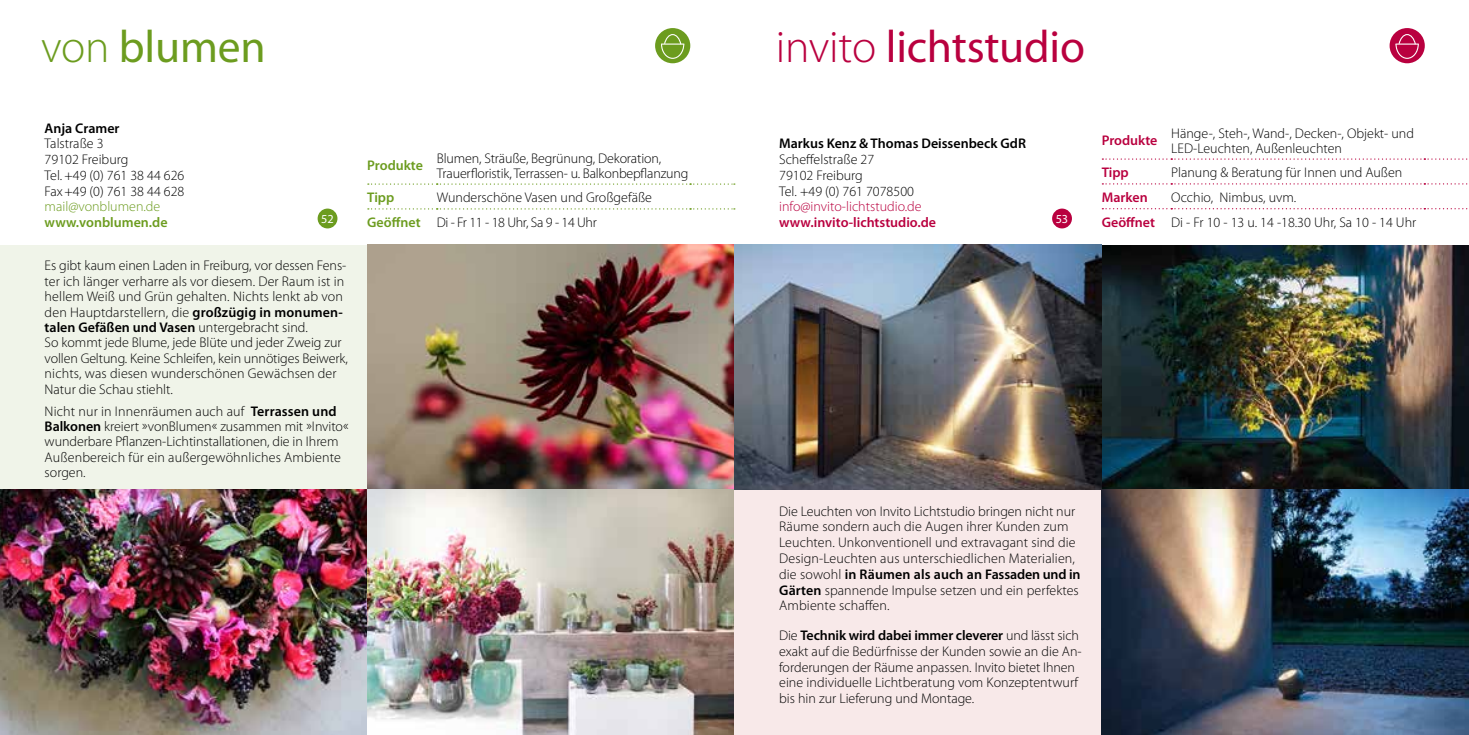
<style>
.page{position:relative;width:1469px;height:735px;background:#fff}
.page>*{position:absolute;margin:0;border:0;box-sizing:border-box;transform-origin:0 0}
.t1{font:45.5px "Myriad Pro";letter-spacing:-.005em;color:#b9003f}
.t2{font:45.5px "Myriad Pro";letter-spacing:-.005em;color:#6c9c1f}
.t3{font:300 14px/15.8px "Myriad Pro";color:#000}
.t4{font:600 14px "Myriad Pro";color:#b9003f}
.t5{font:600 14px "Myriad Pro";color:#000}
.t6{font:600 14px "Myriad Pro";color:#6c9c1f}
.t7{font:300 14px "Myriad Pro";color:#b9003f}
.t8{font:300 14px "Myriad Pro";color:#6c9c1f}
.t9{font:12.25px "Myriad Pro";color:#fff}
.s1{font-weight:300}
.s2{font-weight:600}
.s3{font-weight:600;color:#6c9c1f}
.s4{font-weight:600;color:#b9003f}
</style>
<div class="page">
<div style="left:0;top:245px;width:367px;height:244px;background:#f0f4e9"></div>
<img style="left:0;top:489px;width:367px;height:245px">
<img style="left:367px;top:245px;width:367px;height:489px">
<div style="left:655px;top:28px;width:35px;height:35px;background:#6c9c1f;border-radius:50%"></div>
<svg style="left:660px;top:33px;width:25px;height:26px"></svg>
<svg style="left:368px;top:183px;width:367px;height:2px"></svg>
<svg style="left:368px;top:208px;width:367px;height:1px"></svg>
<div style="left:317px;top:208px;width:20px;height:20px;background:#6c9c1f;border-radius:50%"></div>
<div style="left:734px;top:489px;width:367px;height:245px;background:#f8e9e9"></div>
<img style="left:1101px;top:245px;width:367px;height:489px">
<div style="left:1052px;top:208px;width:19px;height:20px;background:#b9003f;border-radius:50%"></div>
<div style="left:1389px;top:28px;width:35px;height:35px;background:#b9003f;border-radius:50%"></div>
<svg style="left:1394px;top:33px;width:25px;height:26px"></svg>
<img style="left:734px;top:245px;width:367px;height:244px">
<svg style="left:1102px;top:158px;width:366px;height:2px"></svg>
<svg style="left:1102px;top:183px;width:366px;height:1px"></svg>
<svg style="left:1102px;top:208px;width:366px;height:1px"></svg>
<h1 class="t2" style="left:41px;top:19px;width:226px"><span class="s1">von</span> blumen</h1>
<h1 class="t1" style="left:776px;top:19px;width:310px"><span class="s1">invito</span> lichtstudio</h1>
<p class="t5" style="left:45px;top:119px;width:76px">Anja Cramer</p>
<p class="t3" style="left:45px;top:136px;width:141px">Talstraße 3<br>79102 Freiburg<br>Tel. +49 (0) 761 38 44 626<br>Fax+49 (0) 761 38 44 628</p>
<p class="t8" style="left:45px;top:198px;width:117px">mail@vonblumen.de</p>
<p class="t6" style="left:45px;top:213px;width:124px">www.vonblumen.de</p>
<p class="t3" style="left:45px;top:258px;width:305px">Es gibt kaum einen Laden in Freiburg, vor dessen Fens&shy;ter ich länger verharre als vor diesem. Der Raum ist in hellem Weiß und Grün gehalten. Nichts lenkt ab von den Hauptdarstellern, die <span class="s2">großzügig in monumen&shy;talen Gefäßen und Vasen</span> untergebracht sind.<br>So kommt jede Blume, jede Blüte und jeder Zweig zur vollen Geltung. Keine Schleifen, kein unnötiges Beiwerk, nichts, was diesen wunderschönen Gewächsen der Natur die Schau stiehlt.</p>
<p class="t3" style="left:45px;top:403px;width:305px;line-height:15.2px">Nicht nur in Innenräumen auch auf <span class="s2">Terrassen und Balkonen</span> kreiert »vonBlumen« zusammen mit »Invito« wunderbare Pflanzen-Lichtinstallationen, die in Ihrem Außenbereich für ein außergewöhnliches Ambiente sorgen.</p>
<p class="t5" style="left:779px;top:135px;width:248px">Markus Kenz &amp; Thomas Deissenbeck GdR</p>
<p class="t3" style="left:779px;top:151px;width:136px">Scheffelstraße 27<br>79102 Freiburg<br>Tel. +49 (0) 761 7078500</p>
<p class="t7" style="left:779px;top:198px;width:144px">info@invito-lichtstudio.de</p>
<p class="t4" style="left:779px;top:213px;width:158px">www.invito-lichtstudio.de</p>
<p class="t6" style="left:367px;top:157px;width:57px">Produkte</p>
<p class="t3" style="left:437px;top:151px;width:253px;line-height:14.9px">Blumen, Sträuße, Begrünung, Dekoration,<br>Trauerfloristik, Terrassen- u. Balkonbepflanzung</p>
<p class="t6" style="left:367px;top:188px;width:29px">Tipp</p>
<p class="t3" style="left:367px;top:184px;width:286px;line-height:25.2px;text-indent:69px">Wunderschöne Vasen und Großgefäße<br><span class="s3">Geöffnet</span> Di - Fr 11 - 18 Uhr, Sa 9 - 14 Uhr</p>
<p class="t9" style="left:321px;top:211px;width:14px">52</p>
<p class="t9" style="left:1055px;top:211px;width:14px">53</p>
<p class="t3" style="left:779px;top:502px;width:303px">Die Leuchten von Invito Lichtstudio bringen nicht nur Räume sondern auch die Augen ihrer Kunden zum Leuchten. Unkonventionell und extravagant sind die Design-Leuchten aus unterschiedlichen Materialien, die sowohl <span class="s2">in Räumen als auch an Fassaden und in Gärten</span> spannende Impulse setzen und ein perfektes Ambiente schaffen.</p>
<p class="t3" style="left:779px;top:627px;width:304px">Die <span class="s2">Technik wird dabei immer cleverer</span> und lässt sich exakt auf die Bedürfnisse der Kunden sowie an die An&shy;forderungen der Räume anpassen. Invito bietet Ihnen eine individuelle Lichtberatung vom Konzeptentwurf bis hin zur Lieferung und Montage.</p>
<p class="t4" style="left:1101px;top:132px;width:57px">Produkte</p>
<p class="t3" style="left:1171px;top:125px;width:244px">Hänge-, Steh-, Wand-, Decken-, Objekt- und<br>LED-Leuchten, Außenleuchten</p>
<p class="t4" style="left:1101px;top:163px;width:29px">Tipp</p>
<p class="t3" style="left:1171px;top:164px;width:233px">Planung &amp; Beratung für Innen und Außen</p>
<p class="t4" style="left:1101px;top:188px;width:47px">Marken</p>
<p class="t3" style="left:1101px;top:184px;width:316px;line-height:25.2px;text-indent:69px">Occhio, Nimbus, uvm.<br><span class="s4">Geöffnet</span> Di - Fr 10 - 13 u. 14 -18.30 Uhr, Sa 10 - 14 Uhr</p>
</div>
